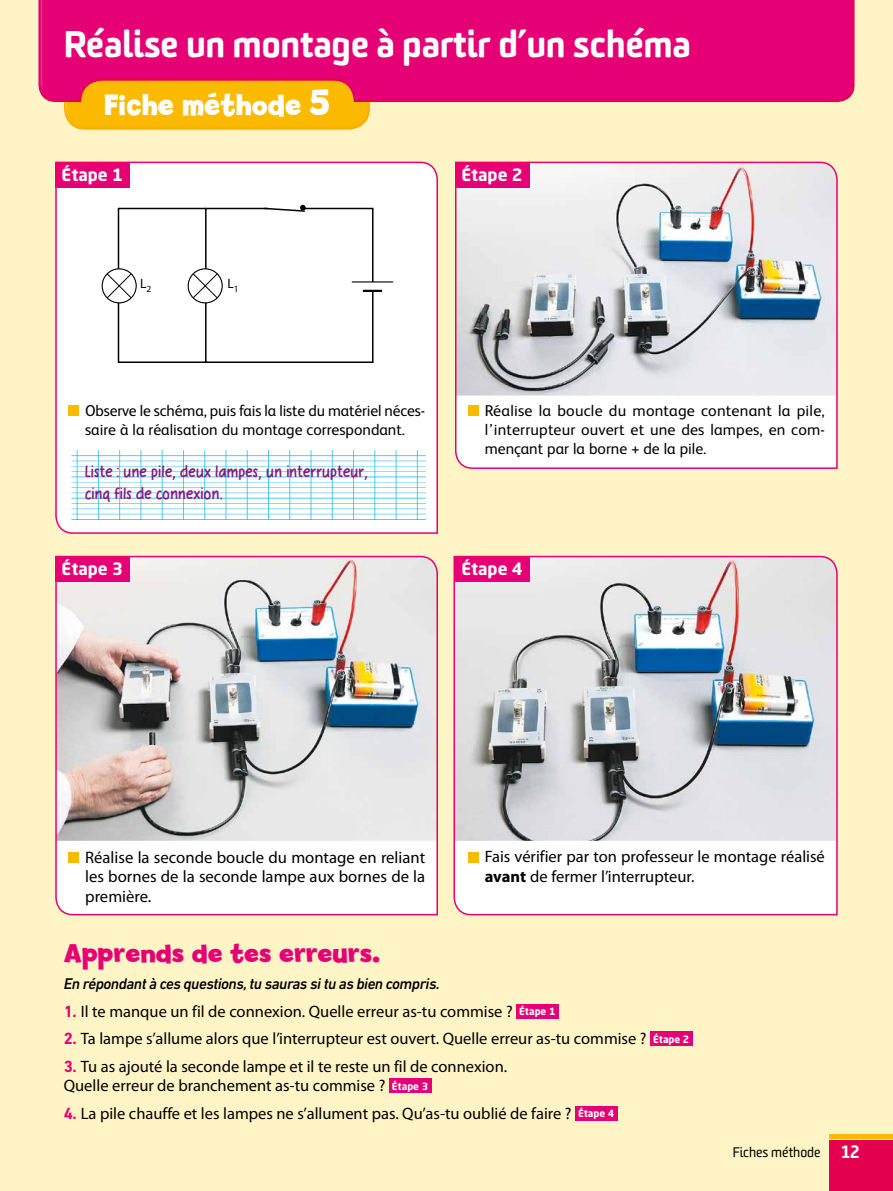
<style>
.page{position:relative;width:893px;height:1191px;background:#fff4c5}
.page>*{position:absolute;margin:0;border:0;box-sizing:border-box;transform-origin:0 0}
._07-01_Fiche_méthode{font:900 36px "Sommet Rounded";letter-spacing:-.01em;color:#fff}
.t1{font:700 31.5px "Billy";color:#fff;scale:.93 1}
._07-03_Fiche_méthode{font:700 27px "Billy";color:#e50075}
.t2{font:700 16.8px "Neo Sans Std";color:#fff}
._02-03_ACT_Texte_FS{font:16.65px/19.4px "Myriad Pro";color:#000;text-align:justify}
._07-04_Exos_Texte_1{font:16.5px/19.2px "Myriad Pro";color:#000}
._02-03_ACT_Texte_FS-2{font:16.5px/19.2px "Myriad Pro";color:#000}
.t3{font:16.5px/21.3px "Anysome";color:#821b81}
._02-03_ACT_Texte_FS-3{font:15.75px/19.2px "FS Albert";color:#000}
._07-04_Exos_Texte_1-2{font:italic 500 15.75px "DIN Next LT Pro";letter-spacing:-.03em;color:#000}
._00-02_Folio{font:13.5px "Sommet Rounded";color:#000}
.t4{font:13.5px "Myriad Pro";color:#000}
.t5{font:700 9.9px "Neo Sans Std";color:#fff}
.s1{font-size:39px}
.s2{font-weight:700}
.s3{font-family:"DIN Next LT Pro";font-weight:700;color:#e50075}
.s4{font-family:"Alwyn New Rounded";font-weight:700;font-size:18px;color:#fff}
</style>
<div class="page">
<hr style="left:829px;top:1134px;width:64px;height:4px;background:#fbb900">
<div style="left:829px;top:1140px;width:64px;height:51px;background:#e5004f"></div>
<div style="left:64px;top:66px;width:308px;height:65px;background:#fbb900"></div>
<div style="left:38px;top:0;width:819px;height:104px;background:#fbb900;opacity:.75"></div>
<div style="left:516px;top:1004px;width:42px;height:14px;background:#e50075"></div>
<div style="left:650px;top:1031px;width:42px;height:14px;background:#e50075"></div>
<div style="left:389px;top:1078px;width:42px;height:14px;background:#e50075"></div>
<div style="left:575px;top:1106px;width:42px;height:14px;background:#e50075"></div>
<div style="left:55px;top:161px;width:383px;height:373px;background:#fff"></div>
<div style="left:55px;top:162px;width:74px;height:25px;background:#e50075"></div>
<hr style="left:72px;top:482px;width:353px;height:1px;background:#5ac5f2">
<hr style="left:72px;top:487px;width:353px;height:1px;background:#5ac5f2">
<hr style="left:72px;top:492px;width:353px;height:1px;background:#5ac5f2">
<hr style="left:72px;top:461px;width:353px;height:1px;background:#5ac5f2">
<hr style="left:72px;top:466px;width:353px;height:1px;background:#5ac5f2">
<hr style="left:72px;top:471px;width:353px;height:1px;background:#5ac5f2">
<hr style="left:72px;top:503px;width:353px;height:1px;background:#5ac5f2">
<hr style="left:72px;top:508px;width:353px;height:1px;background:#5ac5f2">
<hr style="left:72px;top:514px;width:353px;height:1px;background:#5ac5f2">
<hr style="left:72px;top:476px;width:353px;height:1px;background:#00b5ed">
<hr style="left:72px;top:455px;width:353px;height:1px;background:#00b5ed">
<hr style="left:72px;top:498px;width:353px;height:1px;background:#00b5ed">
<hr style="left:72px;top:519px;width:353px;height:1px;background:#00b5ed">
<hr style="left:77px;top:450px;width:1px;height:69px;background:#00b5ed">
<hr style="left:98px;top:450px;width:1px;height:69px;background:#00b5ed">
<hr style="left:119px;top:450px;width:1px;height:69px;background:#00b5ed">
<hr style="left:140px;top:450px;width:1px;height:69px;background:#00b5ed">
<hr style="left:162px;top:450px;width:1px;height:69px;background:#00b5ed">
<hr style="left:183px;top:450px;width:1px;height:69px;background:#00b5ed">
<hr style="left:204px;top:450px;width:1px;height:69px;background:#00b5ed">
<hr style="left:226px;top:450px;width:1px;height:69px;background:#00b5ed">
<hr style="left:247px;top:450px;width:1px;height:69px;background:#00b5ed">
<hr style="left:268px;top:450px;width:1px;height:69px;background:#00b5ed">
<hr style="left:289px;top:450px;width:1px;height:69px;background:#00b5ed">
<hr style="left:311px;top:450px;width:1px;height:69px;background:#00b5ed">
<hr style="left:332px;top:450px;width:1px;height:69px;background:#00b5ed">
<hr style="left:353px;top:450px;width:1px;height:69px;background:#00b5ed">
<hr style="left:374px;top:450px;width:1px;height:69px;background:#00b5ed">
<hr style="left:396px;top:450px;width:1px;height:69px;background:#00b5ed">
<hr style="left:417px;top:450px;width:1px;height:69px;background:#00b5ed">
<div style="left:68px;top:405px;width:11px;height:11px;background:#fbb900"></div>
<svg style="left:55px;top:555px;width:383px;height:361px;background:#d6d2d4"></svg>
<div style="left:55px;top:556px;width:74px;height:25px;background:#e50075"></div>
<div style="left:68px;top:852px;width:11px;height:11px;background:#fbb900"></div>
<svg style="left:453px;top:555px;width:385px;height:361px;background:#d3d1d6"></svg>
<div style="left:455px;top:556px;width:74px;height:25px;background:#e50075"></div>
<div style="left:468px;top:851px;width:10px;height:11px;background:#fbb900"></div>
<svg style="left:455px;top:161px;width:383px;height:308px;background:#dad8dd"></svg>
<div style="left:455px;top:162px;width:74px;height:25px;background:#e50075"></div>
<div style="left:468px;top:405px;width:10px;height:11px;background:#fbb900"></div>
<p class="_07-01_Fiche_méthode" style="left:64px;top:20px;width:629px">Réalise un montage à partir d’un schéma</p>
<p class="t1" style="left:104px;top:86px;width:245px">Fiche méthode <span class="s1">5</span></p>
<p class="t2" style="left:62px;top:164px;width:63px">Étape 1</p>
<p class="t4" style="left:140px;top:275px;width:13px">L<sub>2</sub></p>
<p class="t4" style="left:227px;top:275px;width:13px">L<sub>1</sub></p>
<p class="t2" style="left:461px;top:164px;width:63px">Étape 2</p>
<p class="_02-03_ACT_Texte_FS-3" style="left:85px;top:401px;width:342px">Observe le schéma, puis fais la liste du matériel néces&shy;saire à la réalisation du montage correspondant.</p>
<p class="t3" style="left:85px;top:461px;width:285px">Liste : une pile, deux lampes, un interrupteur, cinq fils de connexion.</p>
<p class="t2" style="left:62px;top:558px;width:63px">Étape 3</p>
<p class="_02-03_ACT_Texte_FS-3" style="left:485px;top:401px;width:342px;text-align:justify">Réalise la boucle du montage contenant la pile, l’interrupteur ouvert et une des lampes, en com&shy;mençant par la borne + de la pile.</p>
<p class="t2" style="left:461px;top:558px;width:63px">Étape 4</p>
<p class="_02-03_ACT_Texte_FS" style="left:85px;top:847px;width:342px">Réalise la seconde boucle du montage en reliant les bornes de la seconde lampe aux bornes de la première.</p>
<p class="_02-03_ACT_Texte_FS-2" style="left:485px;top:847px;width:342px">Fais vérifier par ton professeur le montage réalisé <span class="s2">avant</span> de fermer l’interrupteur.</p>
<p class="_07-03_Fiche_méthode" style="left:64px;top:937px;width:318px">Apprends de tes erreurs.</p>
<p class="_07-04_Exos_Texte_1-2" style="left:64px;top:974px;width:378px">En répondant à ces questions, tu sauras si tu as bien compris.</p>
<p class="_07-04_Exos_Texte_1" style="left:64px;top:1001px;width:450px"><span class="s3">1.</span> Il te manque un fil de connexion. Quelle erreur as-tu commise ?</p>
<p class="t5" style="left:519px;top:1005px;width:38px">Étape 1</p>
<p class="_07-04_Exos_Texte_1" style="left:64px;top:1028px;width:584px"><span class="s3">2.</span> Ta lampe s’allume alors que l’interrupteur est ouvert. Quelle erreur as-tu commise ?</p>
<p class="t5" style="left:653px;top:1032px;width:38px">Étape 2</p>
<p class="_07-04_Exos_Texte_1" style="left:64px;top:1056px;width:445px"><span class="s3">3.</span> Tu as ajouté la seconde lampe et il te reste un fil de connexion.<br>Quelle erreur de branchement as-tu commise ?</p>
<p class="t5" style="left:392px;top:1079px;width:38px">Étape 3</p>
<p class="_07-04_Exos_Texte_1" style="left:64px;top:1103px;width:509px"><span class="s3">4.</span> La pile chauffe et les lampes ne s’allument pas. Qu’as-tu oublié de faire ?</p>
<p class="t5" style="left:578px;top:1107px;width:38px">Étape 4</p>
<p class="_00-02_Folio" style="left:733px;top:1143px;width:128px">Fiches méthode <span class="s4">12</span></p>
</div>
